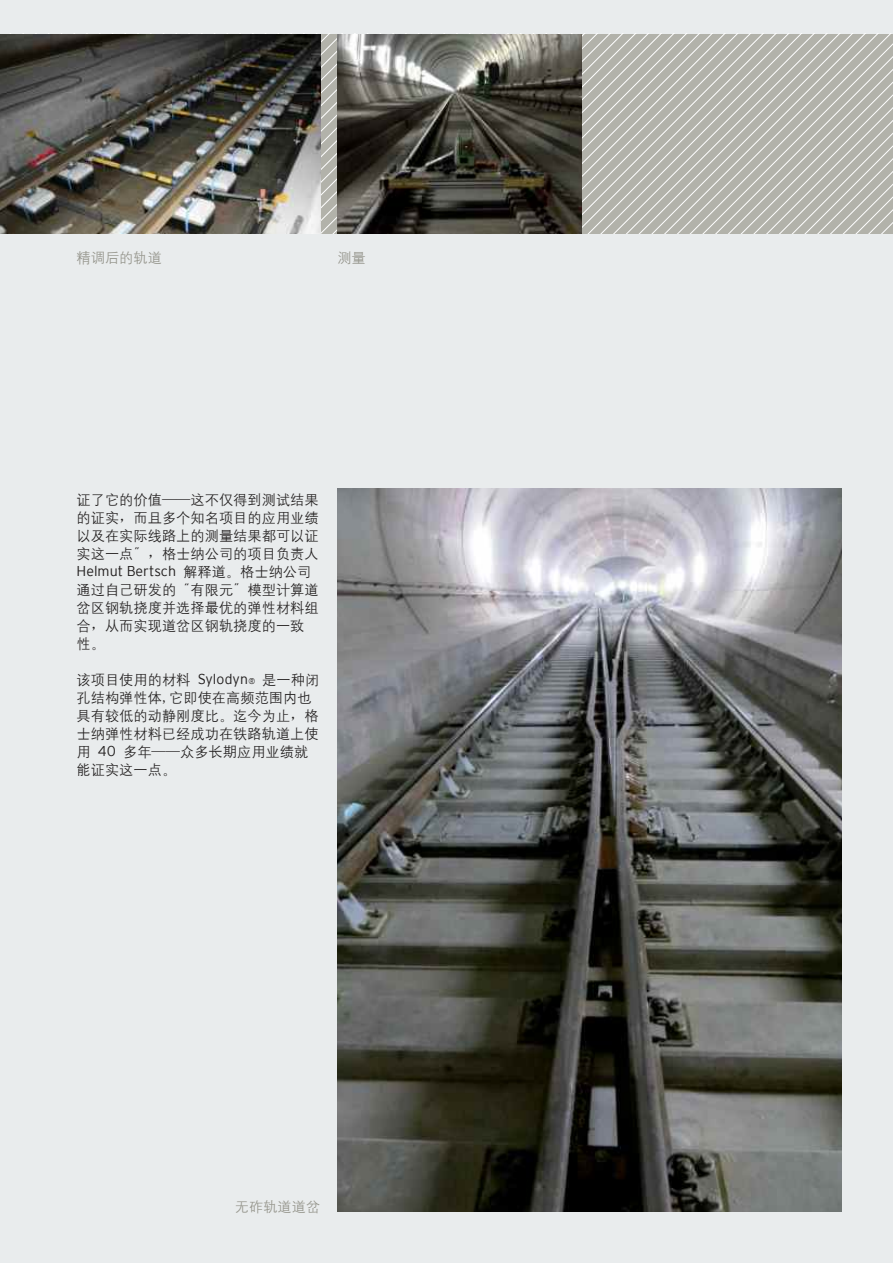
<style>
.page{position:relative;width:893px;height:1263px;background:#e9eced}
.page>*{position:absolute;margin:0;border:0;box-sizing:border-box;transform-origin:0 0}
.t1{font:14.25px/18px "H Yg 2 gj";color:#221f1f}
.t2{font:300 14.25px "Interstate";color:#221f1f}
.t3{font:14.25px "H Yg 2 gj";color:#94948b}
.s1{font-family:"Sim Sun"}
.s2{font-family:"H Yg 2 gj";font-weight:400}
.s3{font-family:"Interstate";font-weight:300}
.s4{font-family:"Interstate";font-weight:300;font-size:8.25px}
</style>
<div class="page">
<img style="left:337px;top:489px;width:505px;height:723px">
<svg style="left:320px;top:34px;width:573px;height:200px;background:#b9b9b2"></svg>
<img style="left:337px;top:34px;width:244px;height:200px">
<img style="left:0;top:34px;width:320px;height:200px">
<p class="t3" style="left:77px;top:250px;width:87px">精调后的轨道</p>
<p class="t3" style="left:337px;top:250px;width:30px">测量</p>
<p class="t1" style="left:77px;top:490px;width:244px;text-align:justify">证了它的价值——这不仅得到测试结果的证实<span class="s1">，</span>而且多个知名项目的应用业绩以及在实际线路上的测量结果都可以证实这一点”<span class="s1">，</span>格士纳公司的项目负责人</p>
<p class="t2" style="left:77px;top:564px;width:236px">Helmut Bertsch <span class="s2">解释道。格士纳公司</span></p>
<p class="t1" style="left:77px;top:580px;width:244px">通过自己研发的“有限元”模型计算道岔区钢轨挠度并选择最优的弹性材料组合<span class="s1">，</span>从而实现道岔区钢轨挠度的一致性。</p>
<p class="t1" style="left:77px;top:670px;width:244px">该项目使用的材料 <span class="s3">Sylodyn</span><span class="s4">®</span> 是一种闭孔结构弹性体<span class="s1">,</span>它即使在高频范围内也具有较低的动静刚度比。迄今为止<span class="s1">，</span>格士纳弹性材料已经成功在铁路轨道上使用 <span class="s3">40</span> 多年——众多长期应用业绩就能证实这一点。</p>
<p class="t3" style="left:235px;top:1200px;width:87px">无砟轨道道岔</p>
</div>
